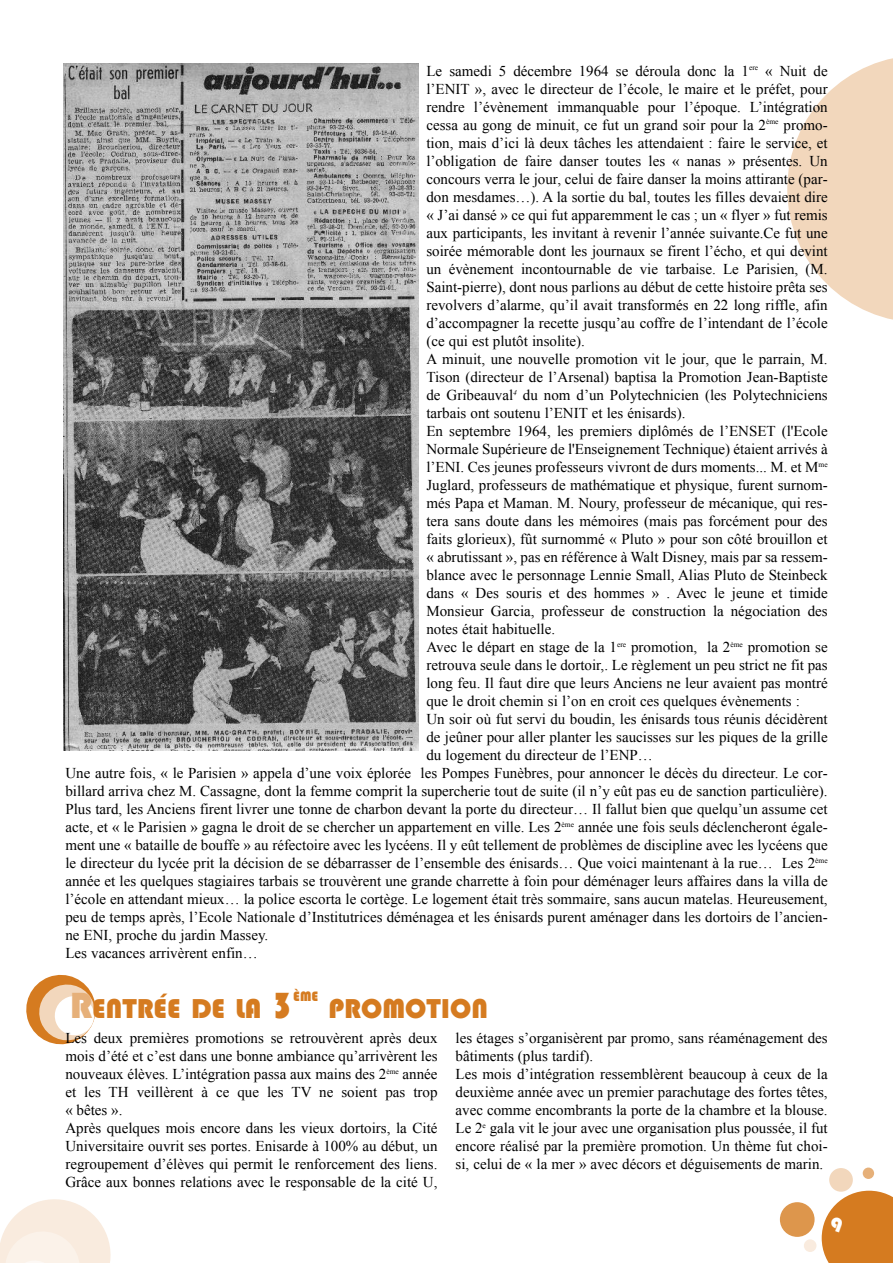
<style>
.page{position:relative;width:893px;height:1263px;background:#fff}
.page>*{position:absolute;margin:0;border:0;box-sizing:border-box;transform-origin:0 0}
.t1{font:28.2px "Bauhaus 93";color:#d57b20}
.t2{font:21px "Bauhaus 93";color:#fff}
.t3{font:15px/18px "Times New Roman";color:#000}
.t4{font:14.1px "Bauhaus 93";color:#d57b20}
.s1{font-size:37.5px;color:#e6b079}
.s2{font-size:37.5px}
</style>
<div class="page">
<svg style="left:822px;top:1191px;width:71px;height:72px;background:#d98937"></svg>
<div style="left:829px;top:1168px;width:24px;height:24px;background:#f2d7bc;border-radius:50%"></div>
<div style="left:780px;top:1202px;width:35px;height:35px;background:#dd964c;border-radius:50%"></div>
<div style="left:804px;top:1239px;width:12px;height:13px;background:#f9ebde;border-radius:50%"></div>
<div style="left:863px;top:1167px;width:11px;height:12px;background:#e6b079;border-radius:50%"></div>
<svg style="left:787px;top:58px;width:106px;height:262px"></svg>
<svg style="left:0;top:1199px;width:111px;height:64px"></svg>
<svg style="left:26px;top:974px;width:70px;height:71px"></svg>
<img style="left:64px;top:64px;width:355px;height:686px">
<p class="t3" style="left:426px;top:62px;width:403px">Le samedi 5 décembre 1964 se déroula donc la 1<sup>ere</sup> « Nuit de</p>
<p class="t3" style="left:426px;top:80px;width:403px">l’ENIT », avec le directeur de l’école, le maire et le préfet, pour</p>
<p class="t3" style="left:426px;top:98px;width:403px">rendre l’évènement immanquable pour l’époque. L’intégration</p>
<p class="t3" style="left:426px;top:116px;width:403px">cessa au gong de minuit, ce fut un grand soir pour la 2<sup>ème</sup> promo-</p>
<p class="t3" style="left:426px;top:134px;width:403px">tion, mais d’ici là deux tâches les attendaient : faire le service, et</p>
<p class="t3" style="left:426px;top:152px;width:403px">l’obligation de faire danser toutes les « nanas » présentes. Un</p>
<p class="t3" style="left:426px;top:170px;width:403px">concours verra le jour, celui de faire danser la moins attirante (par-</p>
<p class="t3" style="left:426px;top:188px;width:403px">don mesdames…). A la sortie du bal, toutes les filles devaient dire</p>
<p class="t3" style="left:426px;top:206px;width:403px">« J’ai dansé » ce qui fut apparemment le cas ; un « flyer » fut remis</p>
<p class="t3" style="left:426px;top:224px;width:403px">aux participants, les invitant à revenir l’année suivante.Ce fut une</p>
<p class="t3" style="left:426px;top:242px;width:403px">soirée mémorable dont les journaux se firent l’écho, et qui devint</p>
<p class="t3" style="left:426px;top:260px;width:403px">un évènement incontournable de vie tarbaise. Le Parisien, (M.</p>
<p class="t3" style="left:426px;top:278px;width:403px">Saint-pierre), dont nous parlions au début de cette histoire prêta ses</p>
<p class="t3" style="left:426px;top:296px;width:403px">revolvers d’alarme, qu’il avait transformés en 22 long riffle, afin</p>
<p class="t3" style="left:426px;top:314px;width:403px">d’accompagner la recette jusqu’au coffre de l’intendant de l’école</p>
<p class="t3" style="left:426px;top:332px;width:160px">(ce qui est plutôt insolite).</p>
<p class="t3" style="left:426px;top:350px;width:403px">A minuit, une nouvelle promotion vit le jour, que le parrain, M.</p>
<p class="t3" style="left:426px;top:368px;width:403px">Tison (directeur de l’Arsenal) baptisa la Promotion Jean-Baptiste</p>
<p class="t3" style="left:426px;top:386px;width:403px">de Gribeauval<sup>4</sup> du nom d’un Polytechnicien (les Polytechniciens</p>
<p class="t3" style="left:426px;top:404px;width:260px">tarbais ont soutenu l’ENIT et les énisards).</p>
<p class="t3" style="left:426px;top:422px;width:403px">En septembre 1964, les premiers diplômés de l’ENSET (l'Ecole</p>
<p class="t3" style="left:426px;top:440px;width:403px">Normale Supérieure de l'Enseignement Technique) étaient arrivés à</p>
<p class="t3" style="left:426px;top:458px;width:403px">l’ENI. Ces jeunes professeurs vivront de durs moments... M. et M<sup>me</sup></p>
<p class="t3" style="left:426px;top:476px;width:403px">Juglard, professeurs de mathématique et physique, furent surnom-</p>
<p class="t3" style="left:426px;top:494px;width:403px">més Papa et Maman. M. Noury, professeur de mécanique, qui res-</p>
<p class="t3" style="left:426px;top:512px;width:403px">tera sans doute dans les mémoires (mais pas forcément pour des</p>
<p class="t3" style="left:426px;top:530px;width:403px">faits glorieux), fût surnommé « Pluto » pour son côté brouillon et</p>
<p class="t3" style="left:426px;top:548px;width:403px">« abrutissant », pas en référence à Walt Disney, mais par sa ressem-</p>
<p class="t3" style="left:426px;top:566px;width:403px">blance avec le personnage Lennie Small, Alias Pluto de Steinbeck</p>
<p class="t3" style="left:426px;top:584px;width:403px">dans « Des souris et des hommes » . Avec le jeune et timide</p>
<p class="t3" style="left:426px;top:602px;width:403px">Monsieur Garcia, professeur de construction la négociation des</p>
<p class="t3" style="left:426px;top:620px;width:130px">notes était habituelle.</p>
<p class="t3" style="left:426px;top:638px;width:403px">Avec le départ en stage de la 1<sup>ere</sup> promotion, la 2<sup>ème</sup> promotion se</p>
<p class="t3" style="left:426px;top:656px;width:403px">retrouva seule dans le dortoir,. Le règlement un peu strict ne fit pas</p>
<p class="t3" style="left:426px;top:674px;width:403px">long feu. Il faut dire que leurs Anciens ne leur avaient pas montré</p>
<p class="t3" style="left:426px;top:692px;width:375px">que le droit chemin si l’on en croit ces quelques évènements :</p>
<p class="t3" style="left:426px;top:710px;width:403px">Un soir où fut servi du boudin, les énisards tous réunis décidèrent</p>
<p class="t3" style="left:426px;top:728px;width:403px">de jeûner pour aller planter les saucisses sur les piques de la grille</p>
<p class="t3" style="left:426px;top:746px;width:228px">du logement du directeur de l’ENP…</p>
<p class="t3" style="left:65px;top:764px;width:764px">Une autre fois, « le Parisien » appela d’une voix éplorée les Pompes Funèbres, pour annoncer le décès du directeur. Le cor-</p>
<p class="t3" style="left:65px;top:782px;width:764px">billard arriva chez M. Cassagne, dont la femme comprit la supercherie tout de suite (il n’y eût pas eu de sanction particulière).</p>
<p class="t3" style="left:65px;top:800px;width:764px">Plus tard, les Anciens firent livrer une tonne de charbon devant la porte du directeur… Il fallut bien que quelqu’un assume cet</p>
<p class="t3" style="left:65px;top:818px;width:764px">acte, et « le Parisien » gagna le droit de se chercher un appartement en ville. Les 2<sup>ème</sup> année une fois seuls déclencheront égale-</p>
<p class="t3" style="left:65px;top:836px;width:764px">ment une « bataille de bouffe » au réfectoire avec les lycéens. Il y eût tellement de problèmes de discipline avec les lycéens que</p>
<p class="t3" style="left:65px;top:854px;width:764px">le directeur du lycée prit la décision de se débarrasser de l’ensemble des énisards… Que voici maintenant à la rue… Les 2<sup>ème</sup></p>
<p class="t3" style="left:65px;top:872px;width:764px">année et les quelques stagiaires tarbais se trouvèrent une grande charrette à foin pour déménager leurs affaires dans la villa de</p>
<p class="t3" style="left:65px;top:890px;width:764px">l’école en attendant mieux… la police escorta le cortège. Le logement était très sommaire, sans aucun matelas. Heureusement,</p>
<p class="t3" style="left:65px;top:908px;width:764px">peu de temps après, l’Ecole Nationale d’Institutrices déménagea et les énisards purent aménager dans les dortoirs de l’ancien-</p>
<p class="t3" style="left:65px;top:926px;width:204px">ne ENI, proche du jardin Massey.</p>
<p class="t3" style="left:65px;top:944px;width:194px">Les vacances arrivèrent enfin…</p>
<h1 class="t1" style="left:70px;top:992px;width:225px"><span class="s1">R</span>ENTRÉE DE LA <span class="s2">3</span></h1>
<p class="t4" style="left:293px;top:988px;width:26px">ÈME</p>
<h1 class="t1" style="left:328px;top:992px;width:161px">PROMOTION</h1>
<p class="t3" style="left:65px;top:1029px;width:374px">Les deux premières promotions se retrouvèrent après deux mois d’été et c’est dans une bonne ambiance qu’arrivèrent les nouveaux élèves. L’intégration passa aux mains des 2<sup>ème</sup> année et les TH veillèrent à ce que les TV ne soient pas trop « bêtes ».<br>Après quelques mois encore dans les vieux dortoirs, la Cité Universitaire ouvrit ses portes. Enisarde à 100% au début, un regroupement d’élèves qui permit le renforcement des liens.<br>Grâce aux bonnes relations avec le responsable de la cité U,</p>
<p class="t3" style="left:455px;top:1029px;width:374px">les étages s’organisèrent par promo, sans réaménagement des bâtiments (plus tardif).<br>Les mois d’intégration ressemblèrent beaucoup à ceux de la deuxième année avec un premier parachutage des fortes têtes, avec comme encombrants la porte de la chambre et la blouse.<br>Le 2<sup>e</sup> gala vit le jour avec une organisation plus poussée, il fut encore réalisé par la première promotion. Un thème fut choi&shy;si, celui de « la mer » avec décors et déguisements de marin.</p>
<h2 class="t2" style="left:831px;top:1213px;width:13px">9</h2>
</div>
